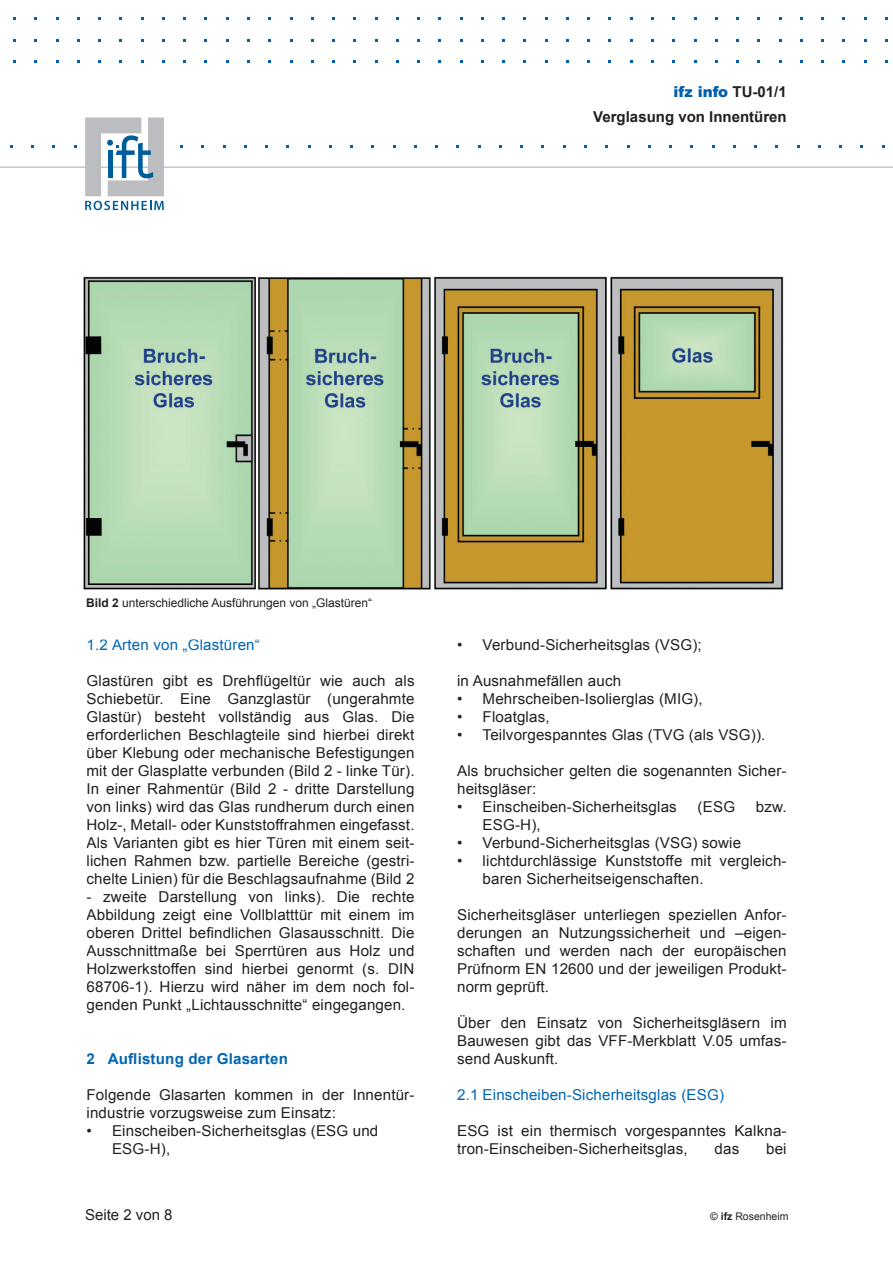
<style>
.page{position:relative;width:893px;height:1263px;background:#fff}
.page>*{position:absolute;margin:0;border:0;box-sizing:border-box;transform-origin:0 0}
.t1{font:15px/18px "Arial";letter-spacing:.01em;color:#231f20}
.t2{font:15px "Arial";letter-spacing:.01em;color:#0166b3}
.t3{font:700 15px/25.5px "Arial";color:#231f20;text-align:right}
.t4{font:700 15px "Arial";letter-spacing:.01em;color:#0166b3}
.t5{font:12px "Arial";color:#231f20}
.t6{font:10.5px "Arial";color:#231f20}
.s1{font-weight:900;color:#0160ae}
.s2{font-weight:700}
</style>
<div class="page">
<hr style="left:0;top:167px;width:893px;height:1px;background:#a8a9ad">
<svg style="left:85px;top:118px;width:79px;height:92px"></svg>
<img style="left:83px;top:276px;width:701px;height:314px">
<p class="t3" style="left:593px;top:79px;width:195px"><span class="s1">ifz info</span> TU-01/1<br>Verglasung von Innentüren</p>
<p class="t5" style="left:86px;top:595px;width:288px"><span class="s2">Bild 2</span> unterschiedliche Ausführungen von „Glastüren“</p>
<p class="t2" style="left:87px;top:635px;width:175px">1.2 Arten von „Glastüren“</p>
<p class="t1" style="left:87px;top:672px;width:330px;text-align:justify">Glastüren gibt es Drehflügeltür wie auch als Schiebetür. Eine Ganzglastür (ungerahmte Glastür) besteht vollständig aus Glas. Die erforderlichen Beschlagteile sind hierbei direkt über Klebung oder mechanische Befestigungen mit der Glasplatte verbunden (Bild 2 - linke Tür).<br>In einer Rahmentür (Bild 2 - dritte Darstellung von links) wird das Glas rundherum durch einen Holz‑, Metall- oder Kunststoffrahmen eingefasst.<br>Als Varianten gibt es hier Türen mit einem seit&shy;lichen Rahmen bzw. partielle Bereiche (gestri&shy;chelte Linien) für die Beschlagsaufnahme (Bild 2</p>
<p class="t1" style="left:87px;top:888px;width:330px;text-align:justify">- zweite Darstellung von links). Die rechte Abbildung zeigt eine Vollblatttür mit einem im oberen Drittel befindlichen Glasausschnitt. Die Ausschnittmaße bei Sperrtüren aus Holz und Holzwerkstoffen sind hierbei genormt (s. DIN 68706‑1). Hierzu wird näher im dem noch fol&shy;genden Punkt „Lichtausschnitte“ eingegangen.</p>
<p class="t4" style="left:87px;top:1049px;width:203px">2 Auflistung der Glasarten</p>
<p class="t1" style="left:87px;top:1086px;width:329px">Folgende Glasarten kommen in der Innentür&shy;industrie vorzugsweise zum Einsatz:</p>
<p class="t1" style="left:112px;top:1122px;width:268px;text-indent:-26px">• Einscheiben-Sicherheitsglas (ESG und<br>ESG-H),</p>
<p class="t1" style="left:457px;top:636px;width:246px">• Verbund-Sicherheitsglas (VSG);</p>
<p class="t1" style="left:457px;top:672px;width:166px">in Ausnahmefällen auch</p>
<p class="t1" style="left:457px;top:690px;width:247px">• Mehrscheiben-Isolierglas (MIG),</p>
<p class="t1" style="left:457px;top:708px;width:94px">• Floatglas,</p>
<p class="t1" style="left:457px;top:726px;width:310px">• Teilvorgespanntes Glas (TVG (als VSG)).</p>
<p class="t1" style="left:457px;top:762px;width:331px">Als bruchsicher gelten die sogenannten Sicher&shy;heitsgläser:</p>
<p class="t1" style="left:457px;top:798px;width:221px">• Einscheiben-Sicherheitsglas</p>
<p class="t1" style="left:698px;top:798px;width:39px">(ESG</p>
<p class="t1" style="left:756px;top:798px;width:32px">bzw.</p>
<p class="t1" style="left:483px;top:816px;width:60px">ESG-H),</p>
<p class="t1" style="left:457px;top:834px;width:286px">• Verbund-Sicherheitsglas (VSG) sowie</p>
<p class="t1" style="left:483px;top:852px;width:306px;text-indent:-26px">• lichtdurchlässige Kunststoffe mit vergleich&shy;baren Sicherheitseigenschaften.</p>
<p class="t1" style="left:457px;top:906px;width:331px;text-align:justify">Sicherheitsgläser unterliegen speziellen Anfor&shy;derungen an Nutzungssicherheit und –eigen&shy;schaften und werden nach der europäischen Prüfnorm EN 12600 und der jeweiligen Produkt&shy;norm geprüft.</p>
<p class="t1" style="left:457px;top:1014px;width:331px;text-align:justify">Über den Einsatz von Sicherheitsgläsern im Bauwesen gibt das VFF-Merkblatt V.05 umfas&shy;send Auskunft.</p>
<p class="t2" style="left:457px;top:1085px;width:268px">2.1 Einscheiben-Sicherheitsglas (ESG)</p>
<p class="t1" style="left:457px;top:1122px;width:331px">ESG ist ein thermisch vorgespanntes Kalkna&shy;tron-Einscheiben-Sicherheitsglas,</p>
<p class="t1" style="left:714px;top:1140px;width:26px">das</p>
<p class="t1" style="left:766px;top:1140px;width:22px">bei</p>
<p class="t1" style="left:85px;top:1206px;width:89px">Seite 2 von 8</p>
<p class="t6" style="left:710px;top:1209px;width:80px">© <span class="s2">ifz</span> Rosenheim</p>
</div>
